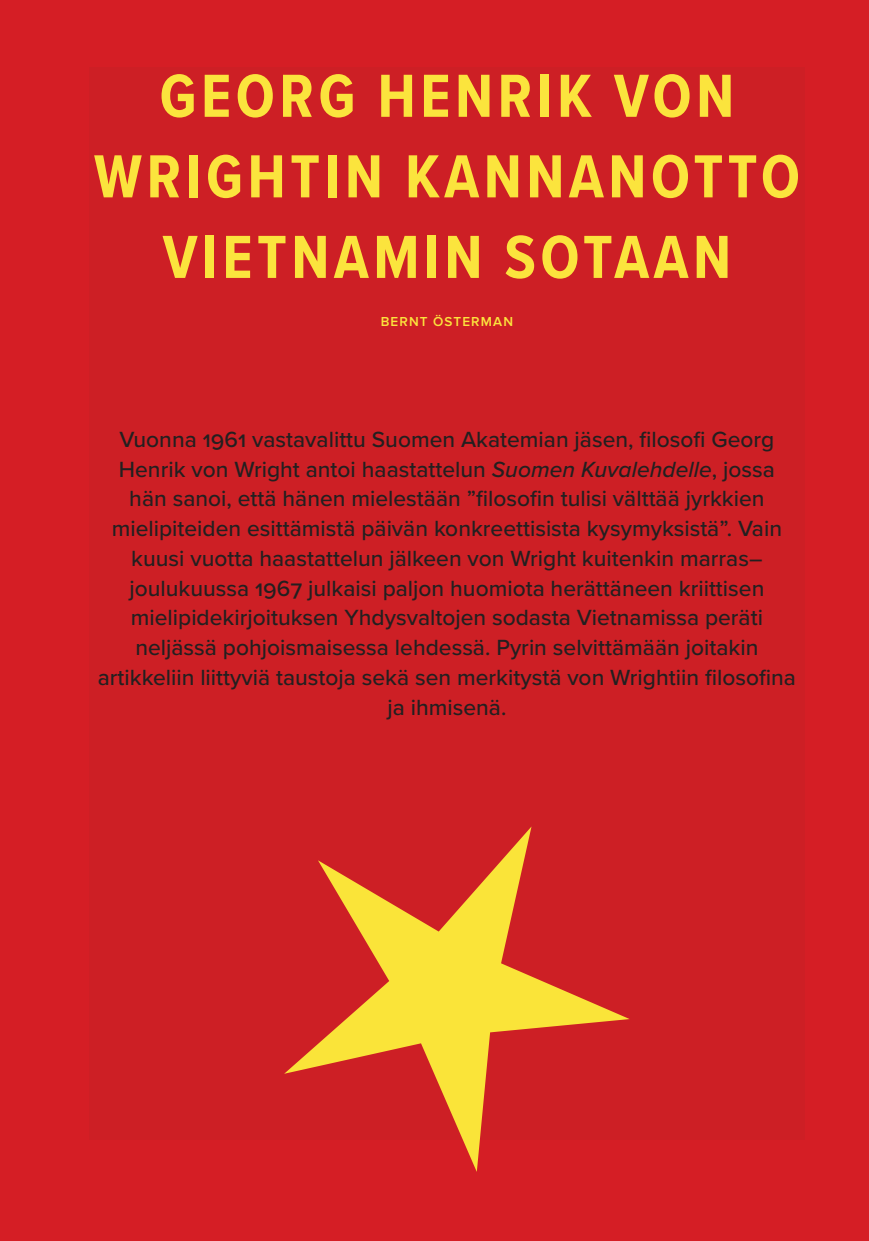
<style>
.page{position:relative;width:869px;height:1241px;background:#fff}
.page>*{position:absolute;margin:0;border:0;box-sizing:border-box;transform-origin:0 0}
.otsikko_artikkeli{font:700 63px/80.5px "Proxima Nova Cond";letter-spacing:.07em;color:#fbe43d;text-align:center}
.ingressi_artikkeli{font:500 22.75px/29.8px "Proxima Nova";color:#231f20;text-align:center}
.kirjoittaja_pk{font:600 13.47px "Proxima Nova";letter-spacing:.08em;color:#fbe43d}
.s1{font-style:italic}
</style>
<div class="page">
<div style="left:0;top:0;width:868px;height:1240px;background:#d51e25"></div>
<div style="left:89px;top:67px;width:715px;height:1071px;background:#cd1f25"></div>
<svg style="left:284px;top:826px;width:345px;height:345px"></svg>
<p class="otsikko_artikkeli" style="left:94px;top:58px;width:707px">GEORG HENRIK VON<br>WRIGHTIN KANNANOTTO<br>VIETNAMIN SOTAAN</p>
<p class="kirjoittaja_pk" style="left:380px;top:314px;width:134px">BERNT ÖSTERMAN</p>
<p class="ingressi_artikkeli" style="left:98px;top:425px;width:699px">Vuonna 1961 vastavalittu Suomen Akatemian jäsen, filosofi Georg Henrik von Wright antoi haastattelun <span class="s1">Suomen Kuvalehdelle</span>, jossa hän sanoi, että hänen mielestään ”filosofin tulisi välttää jyrkkien mielipiteiden esittämistä päivän konkreettisista kysymyksistä”. Vain kuusi vuotta haastattelun jälkeen von Wright kuitenkin marras– joulukuussa 1967 julkaisi paljon huomiota herättäneen kriittisen mielipidekirjoituksen Yhdysvaltojen sodasta Vietnamissa peräti neljässä pohjoismaisessa lehdessä. Pyrin selvittämään joitakin artikkeliin liittyviä taustoja sekä sen merkitystä von Wrightiin filosofina ja ihmisenä.</p>
</div>
